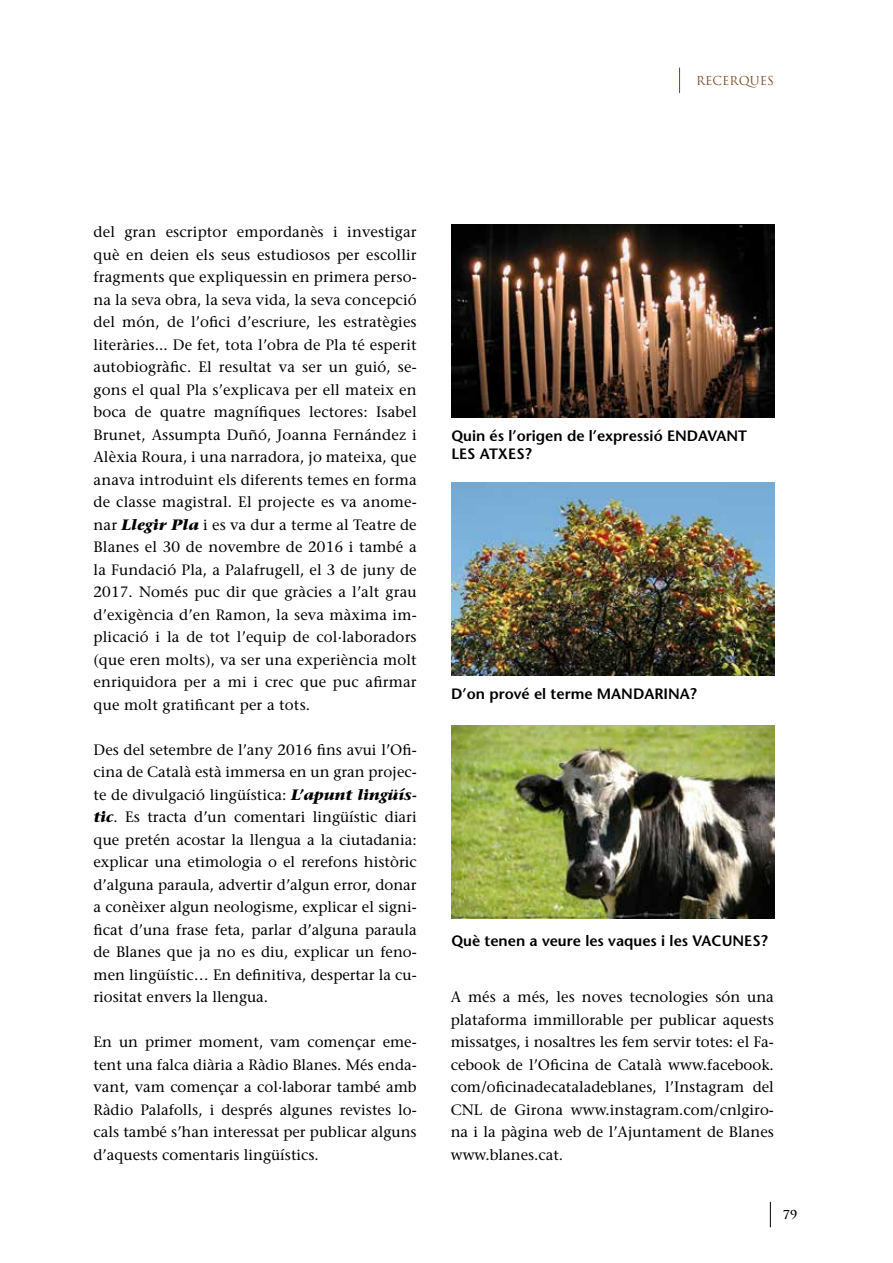
<style>
.page{position:relative;width:893px;height:1263px;background:#fff}
.page>*{position:absolute;margin:0;border:0;box-sizing:border-box;transform-origin:0 0}
.t1{font:15px/22.5px "Stone Serif";color:#000;text-align:justify}
.t2{font:600 15px/18px "Stone Sans";color:#000}
.t3{font:12px "Trajan Pro";color:#754923}
.t4{font:700 12px "Trajan Pro";color:#000}
.s1{font-weight:700;font-style:italic}
</style>
<div class="page">
<svg style="left:770px;top:1202px;width:1px;height:25px"></svg>
<svg style="left:679px;top:68px;width:1px;height:25px"></svg>
<img style="left:451px;top:224px;width:323px;height:193px">
<img style="left:451px;top:482px;width:323px;height:193px">
<img style="left:451px;top:726px;width:323px;height:192px">
<p class="t3" style="left:696px;top:73px;width:79px">RECERQUES</p>
<p class="t1" style="left:94px;top:221px;width:325px">del gran escriptor empordanès i investigar què en deien els seus estudiosos per escollir fragments que expliquessin en primera perso&shy;na la seva obra, la seva vida, la seva concepció del món, de l’ofici d’escriure, les estratègies literàries... De fet, tota l’obra de Pla té esperit autobiogràfic. El resultat va ser un guió, se&shy;gons el qual Pla s’explicava per ell mateix en boca de quatre magnífiques lectores: Isabel Brunet, Assumpta Duñó, Joanna Fernández i Alèxia Roura, i una narradora, jo mateixa, que anava introduint els diferents temes en forma de classe magistral. El projecte es va anome&shy;nar <span class="s1">Llegir Pla</span> i es va dur a terme al Teatre de Blanes el 30 de novembre de 2016 i també a la Fundació Pla, a Palafrugell, el 3 de juny de 2017. Només puc dir que gràcies a l’alt grau d’exigència d’en Ramon, la seva màxima im&shy;plicació i la de tot l’equip de col·laboradors (que eren molts), va ser una experiència molt enriquidora per a mi i crec que puc afirmar que molt gratificant per a tots.</p>
<p class="t1" style="left:94px;top:738px;width:325px">Des del setembre de l’any 2016 fins avui l’Ofi&shy;cina de Català està immersa en un gran projec&shy;te de divulgació lingüística: <span class="s1">L’apunt lingüís&shy;tic</span>. Es tracta d’un comentari lingüístic diari que pretén acostar la llengua a la ciutadania: explicar una etimologia o el rerefons històric d’alguna paraula, advertir d’algun error, donar a conèixer algun neologisme, explicar el signi&shy;ficat d’una frase feta, parlar d’alguna paraula de Blanes que ja no es diu, explicar un feno&shy;men lingüístic… En definitiva, despertar la cu&shy;riositat envers la llengua.</p>
<p class="t1" style="left:94px;top:1031px;width:325px">En un primer moment, vam començar eme&shy;tent una falca diària a Ràdio Blanes. Més enda&shy;vant, vam començar a col·laborar també amb Ràdio Palafolls, i després algunes revistes lo&shy;cals també s’han interessat per publicar alguns d’aquests comentaris lingüístics.</p>
<p class="t2" style="left:451px;top:426px;width:297px">Quin és l’origen de l’expressió ENDAVANT<br>LES ATXES?</p>
<p class="t2" style="left:451px;top:684px;width:247px">D’on prové el terme MANDARINA?</p>
<p class="t2" style="left:451px;top:932px;width:318px">Què tenen a veure les vaques i les VACUNES?</p>
<p class="t1" style="left:451px;top:986px;width:325px">A més a més, les noves tecnologies són una plataforma immillorable per publicar aquests missatges, i nosaltres les fem servir totes: el Fa&shy;cebook de l’Oficina de Català www.facebook. com/oficinadecataladeblanes, l’Instagram del CNL de Girona www.instagram.com/cnlgiro&shy;na i la pàgina web de l’Ajuntament de Blanes www.blanes.cat.</p>
<p class="t4" style="left:783px;top:1207px;width:16px">79</p>
</div>
